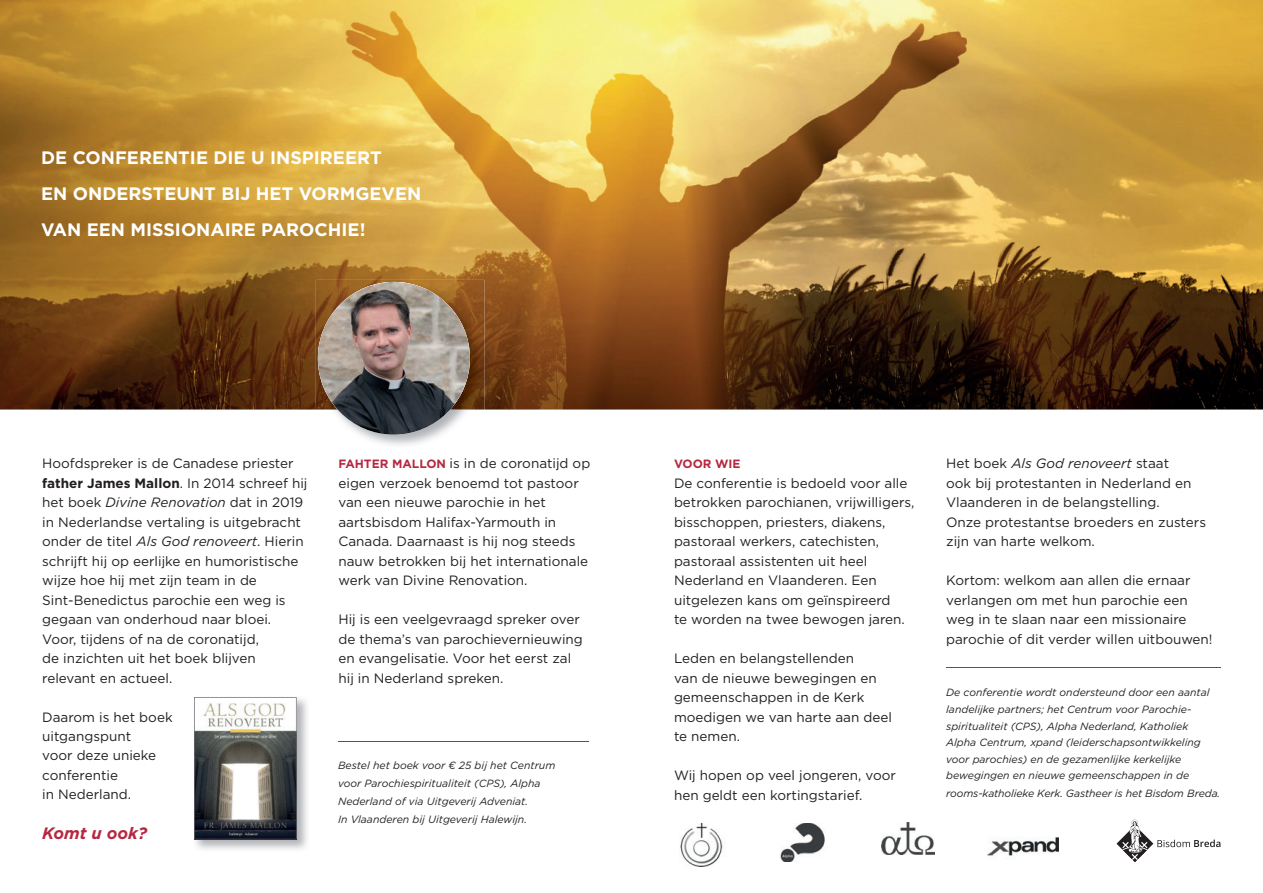
<style>
.page{position:relative;width:1263px;height:893px;background:#fff}
.page>*{position:absolute;margin:0;border:0;box-sizing:border-box;transform-origin:0 0}
.t1{font:700 18px/36px "Gotham";color:#fff}
.t2{font:italic 700 16.5px "Gotham";color:#b62841}
.t3{font:13.5px/19.5px "Gotham";color:#231f20}
.t4{font:700 12px "Gotham";color:#b62841}
.t5{font:italic 10.5px/16.6px "Gotham";color:#231f20}
.s1{font-weight:700}
.s2{font-style:italic}
.s3{font-weight:700;font-size:12px;color:#b62841}
</style>
<div class="page">
<img style="left:194px;top:698px;width:113px;height:152px">
<svg style="left:194px;top:697px;width:103px;height:142px"></svg>
<img style="left:0;top:0;width:1263px;height:410px">
<img style="left:316px;top:280px;width:168px;height:165px">
<img style="left:318px;top:282px;width:152px;height:153px;border-radius:76px">
<img style="left:680px;top:823px;width:43px;height:43px">
<img style="left:780px;top:823px;width:45px;height:39px">
<img style="left:881px;top:823px;width:53px;height:31px">
<img style="left:988px;top:837px;width:70px;height:19px">
<hr style="left:338px;top:741px;width:251px;height:1px;background:#b62841">
<hr style="left:946px;top:667px;width:274px;height:1px;background:#b62841">
<svg style="left:1116px;top:820px;width:104px;height:42px"></svg>
<h1 class="t1" style="left:41px;top:140px;width:382px">DE CONFERENTIE DIE U INSPIREERT<br>EN ONDERSTEUNT BIJ HET VORMGEVEN<br>VAN EEN MISSIONAIRE PAROCHIE!</h1>
<p class="t3" style="left:42px;top:453px;width:267px">Hoofdspreker is de Canadese priester <span class="s1">father James Mallon</span>. In 2014 schreef hij het boek <span class="s2">Divine Renovation</span> dat in 2019 in Nederlandse vertaling is uitgebracht onder de titel <span class="s2">Als God renoveert</span>. Hierin schrijft hij op eerlijke en humoristische wijze hoe hij met zijn team in de Sint-Benedictus parochie een weg is gegaan van onderhoud naar bloei.<br>Voor, tijdens of na de coronatijd,<br>de inzichten uit het boek blijven relevant en actueel.</p>
<p class="t3" style="left:42px;top:707px;width:132px">Daarom is het boek uitgangspunt<br>voor deze unieke conferentie<br>in Nederland.</p>
<p class="t2" style="left:42px;top:822px;width:106px">Komt u ook?</p>
<p class="t3" style="left:338px;top:453px;width:253px"><span class="s3">FAHTER MALLON</span> is in de coronatijd op eigen verzoek benoemd tot pastoor van een nieuwe parochie in het aartsbisdom Halifax-Yarmouth in Canada. Daarnaast is hij nog steeds nauw betrokken bij het internationale werk van Divine Renovation.</p>
<p class="t3" style="left:338px;top:609px;width:246px">Hij is een veelgevraagd spreker over de thema’s van parochievernieuwing en evangelisatie. Voor het eerst zal hij in Nederland spreken.</p>
<p class="t5" style="left:338px;top:756px;width:219px;line-height:18px">Bestel het boek voor € 25 bij het Centrum voor Parochiespiritualiteit (CPS), Alpha Nederland of via Uitgeverij Adveniat.<br>In Vlaanderen bij Uitgeverij Halewijn.</p>
<p class="t4" style="left:674px;top:456px;width:68px">VOOR WIE</p>
<p class="t3" style="left:674px;top:473px;width:242px">De conferentie is bedoeld voor alle betrokken parochianen, vrijwilligers, bisschoppen, priesters, diakens, pastoraal werkers, catechisten, pastoraal assistenten uit heel Nederland en Vlaanderen. Een uitgelezen kans om geïnspireerd<br>te worden na twee bewogen jaren.</p>
<p class="t3" style="left:674px;top:648px;width:219px">Leden en belangstellenden<br>van de nieuwe bewegingen en gemeenschappen in de Kerk moedigen we van harte aan deel te nemen.</p>
<p class="t3" style="left:674px;top:765px;width:223px">Wij hopen op veel jongeren, voor hen geldt een kortingstarief.</p>
<p class="t3" style="left:946px;top:453px;width:261px">Het boek <span class="s2">Als God renoveert</span> staat<br>ook bij protestanten in Nederland en<br>Vlaanderen in de belangstelling.<br>Onze protestantse broeders en zusters zijn van harte welkom.</p>
<p class="t3" style="left:946px;top:570px;width:268px">Kortom: welkom aan allen die ernaar verlangen om met hun parochie een weg in te slaan naar een missionaire parochie of dit verder willen uitbouwen!</p>
<p class="t5" style="left:946px;top:684px;width:265px">De conferentie wordt ondersteund door een aantal landelijke partners; het Centrum voor Parochie&shy;spiritualiteit (CPS), Alpha Nederland, Katholiek Alpha Centrum, xpand (leiderschapsontwikkeling voor parochies) en de gezamenlijke kerkelijke bewegingen en nieuwe gemeenschappen in de</p>
<p class="t5" style="left:946px;top:785px;width:275px">rooms-katholieke Kerk. Gastheer is het Bisdom Breda.</p>
</div>
